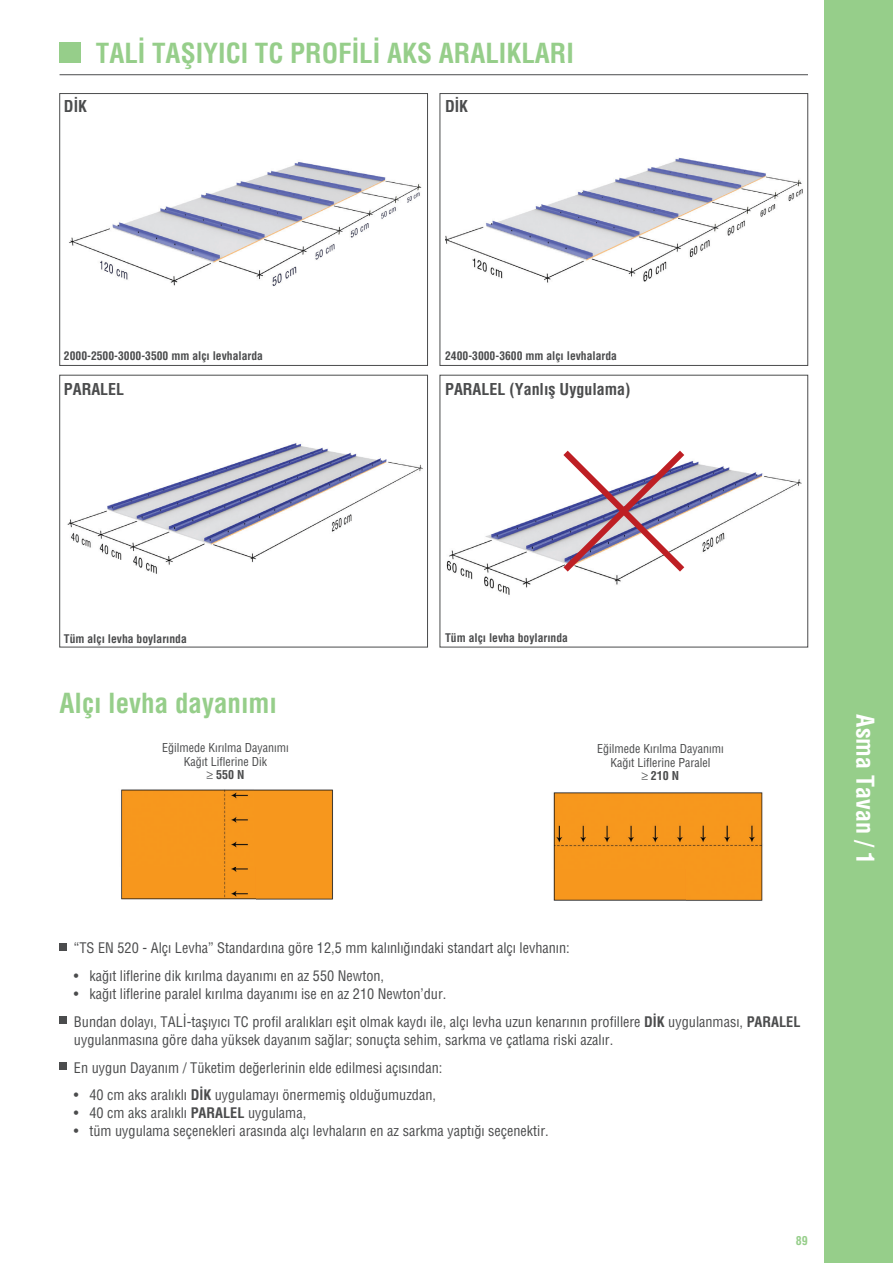
<style>
.page{position:relative;width:893px;height:1263px;background:#fff}
.page>*{position:absolute;margin:0;border:0;box-sizing:border-box;transform-origin:0 0}
.t1{font:700 27px "Helvetica Condensed Turk";color:#96ce8a}
.t2{font:700 24px "Helvetica Condensed Turk";color:#fff}
.t3{font:700 15.9px "Helvetica Condensed Turk";color:#4b4c4d}
.t4{font:14.25px/18px "Helvetica Condensed";color:#4b4c4d}
.t5{font:12px/13.5px "Helvetica Condensed";color:#4b4c4d;text-align:center}
.t6{font:700 12px "Helvetica Condensed Turk";color:#4b4c4d}
.t7{font:700 12px "Helvetica Condensed Turk";color:#96ce8a}
.t8{font:700 11.55px "Helvetica Condensed Turk";color:#4b4c4d}
.s1{font-family:"Helvetica Condensed";font-weight:400}
.s2{font-family:"Helvetica Condensed Turk";font-weight:700}
</style>
<div class="page">
<div style="left:60px;top:943px;width:7px;height:7px;background:#4b4c4d"></div>
<div style="left:60px;top:1062px;width:7px;height:7px;background:#4b4c4d"></div>
<div style="left:60px;top:1016px;width:7px;height:8px;background:#4b4c4d"></div>
<img style="left:446px;top:450px;width:356px;height:145px">
<div style="left:440px;top:375px;width:368px;height:272px;border:1px solid #4b4c4d"></div>
<img style="left:67px;top:443px;width:356px;height:131px">
<div style="left:60px;top:375px;width:368px;height:272px;border:1px solid #4b4c4d"></div>
<img style="left:445px;top:158px;width:358px;height:125px">
<div style="left:440px;top:93px;width:368px;height:273px;border:1px solid #4b4c4d"></div>
<img style="left:69px;top:162px;width:353px;height:125px">
<div style="left:60px;top:93px;width:368px;height:273px;border:1px solid #4b4c4d"></div>
<div style="left:60px;top:43px;width:21px;height:20px;background:#96ce8a"></div>
<svg style="left:563px;top:451px;width:121px;height:121px"></svg>
<hr style="left:60px;top:74px;width:748px;height:1px;background:#4b4c4d">
<div style="left:825px;top:0;width:68px;height:1263px;background:#96ce8a"></div>
<div style="left:121px;top:789px;width:212px;height:111px;background:#f7971d"></div>
<img style="left:553px;top:792px;width:210px;height:109px">
<h1 class="t1" style="left:96px;top:37px;width:479px">TALİ TAŞIYICI TC PROFİLİ AKS ARALIKLARI</h1>
<p class="t3" style="left:64px;top:96px;width:25px">DİK</p>
<p class="t3" style="left:445px;top:96px;width:25px">DİK</p>
<p class="t8" style="left:64px;top:348px;width:201px">2000-2500-3000-3500 mm alçı levhalarda</p>
<p class="t8" style="left:445px;top:348px;width:173px">2400-3000-3600 mm alçı levhalarda</p>
<p class="t3" style="left:64px;top:379px;width:62px">PARALEL</p>
<p class="t3" style="left:445px;top:379px;width:187px">PARALEL (Yanlış Uygulama)</p>
<p class="t8" style="left:64px;top:631px;width:124px">Tüm alçı levha boylarında</p>
<h1 class="t1" style="left:60px;top:686px;width:219px">Alçı levha dayanımı</h1>
<p class="t5" style="left:162px;top:741px;width:128px">Eğilmede Kırılma Dayanımı<br>Kağıt Liflerine Dik</p>
<p class="t6" style="left:207px;top:768px;width:39px"><span class="s1">≥</span> 550 N</p>
<p class="t8" style="left:445px;top:631px;width:124px">Tüm alçı levha boylarında</p>
<p class="t5" style="left:597px;top:742px;width:128px">Eğilmede Kırılma Dayanımı<br>Kağıt Liflerine Paralel</p>
<p class="t6" style="left:641px;top:769px;width:39px"><span class="s1">≥</span> 210 N</p>
<p class="t4" style="left:74px;top:939px;width:497px">“TS EN 520 - Alçı Levha” Standardına göre 12,5 mm kalınlığındaki standart alçı levhanın:</p>
<p class="t4" style="left:74px;top:967px;width:312px">• kağıt liflerine dik kırılma dayanımı en az 550 Newton,</p>
<p class="t4" style="left:74px;top:985px;width:374px">• kağıt liflerine paralel kırılma dayanımı ise en az 210 Newton’dur.</p>
<p class="t4" style="left:74px;top:1012px;width:728px">Bundan dolayı, TALİ-taşıyıcı TC profil aralıkları eşit olmak kaydı ile, alçı levha uzun kenarının profillere <span class="s2">DİK</span> uygulanması, <span class="s2">PARALEL </span>uygulanmasına göre daha yüksek dayanım sağlar; sonuçta sehim, sarkma ve çatlama riski azalır.</p>
<p class="t4" style="left:74px;top:1058px;width:370px">En uygun Dayanım / Tüketim değerlerinin elde edilmesi açısından:</p>
<p class="t4" style="left:74px;top:1086px;width:364px">• 40 cm aks aralıklı <span class="s2">DİK</span> uygulamayı önermemiş olduğumuzdan,</p>
<p class="t4" style="left:74px;top:1104px;width:234px">• 40 cm aks aralıklı <span class="s2">PARALEL</span> uygulama,</p>
<p class="t4" style="left:74px;top:1122px;width:476px">• tüm uygulama seçenekleri arasında alçı levhaların en az sarkma yaptığı seçenektir.</p>
<p class="t7" style="left:796px;top:1233px;width:13px">89</p>
<h2 class="t2" style="left:880px;top:714px;width:151px;rotate:90deg">Asma Tavan / 1</h2>
</div>
